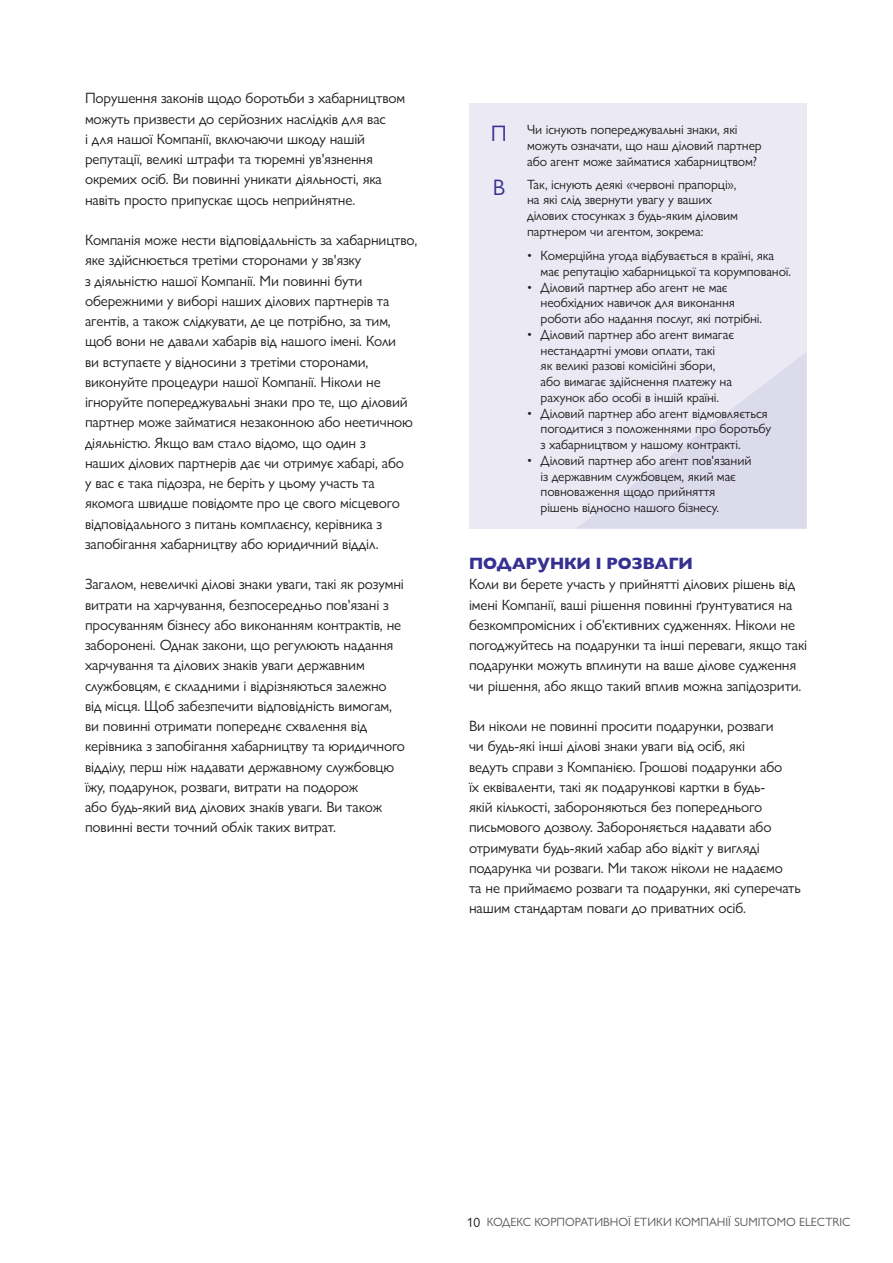
<style>
.page{position:relative;width:893px;height:1263px;background:#fff}
.page>*{position:absolute;margin:0;border:0;box-sizing:border-box;transform-origin:0 0}
.BLUE_HEADS{font:800 16.5px "Gill Sans Nova";color:#353092}
.BODY{font:15px/20.2px "Gill Sans Nova";letter-spacing:-.01em;color:#231f20}
.t1{font:13.5px/15.8px "Gill Sans Nova";letter-spacing:-.01em;color:#231f20}
.t2{font:12px "Gill Sans Nova";color:#57585a}
.s1{font-size:22.5px;color:#353092}
.s2{font-size:13.5px;color:#231f20}
</style>
<div class="page">
<div style="left:469px;top:103px;width:337px;height:425px;background:#ebeaf4"></div>
<svg style="left:575px;top:353px;width:231px;height:176px"></svg>
<p class="BODY" style="left:85px;top:88px;width:322px">Порушення законів щодо боротьби з хабарництвом можуть призвести до серйозних наслідків для вас<br>і для нашої Компанії, включаючи шкоду нашій репутації, великі штрафи та тюремні ув'язнення окремих осіб. Ви повинні уникати діяльності, яка навіть просто припускає щось неприйнятне.</p>
<p class="BODY" style="left:85px;top:230px;width:334px">Компанія може нести відповідальність за хабарництво, яке здійснюється третіми сторонами у зв'язку<br>з діяльністю нашої Компанії. Ми повинні бути обережними у виборі наших ділових партнерів та агентів, а також слідкувати, де це потрібно, за тим, щоб вони не давали хабарів від нашого імені. Коли<br>ви вступаєте у відносини з третіми сторонами, виконуйте процедури нашої Компанії. Ніколи не ігноруйте попереджувальні знаки про те, що діловий партнер може займатися незаконною або неетичною діяльністю. Якщо вам стало відомо, що один з<br>наших ділових партнерів дає чи отримує хабарі, або<br>у вас є така підозра, не беріть у цьому участь та якомога швидше повідомте про це свого місцевого відповідального з питань комплаєнсу, керівника з запобігання хабарництву або юридичний відділ.</p>
<p class="BODY" style="left:85px;top:574px;width:322px">Загалом, невеличкі ділові знаки уваги, такі як розумні витрати на харчування, безпосередньо пов'язані з просуванням бізнесу або виконанням контрактів, не заборонені. Однак закони, що регулюють надання харчування та ділових знаків уваги державним службовцям, є складними і відрізняються залежно від місця. Щоб забезпечити відповідність вимогам, ви повинні отримати попереднє схвалення від керівника з запобігання хабарництву та юридичного відділу, перш ніж надавати державному службовцю їжу, подарунок, розваги, витрати на подорож<br>або будь-який вид ділових знаків уваги. Ви також повинні вести точний облік таких витрат.</p>
<p class="t1" style="left:527px;top:122px;width:236px;text-indent:-36px"><span class="s1">П</span> Чи існують попереджувальні знаки, які можуть означати, що наш діловий партнер або агент може займатися хабарництвом?</p>
<p class="t1" style="left:527px;top:176px;width:213px;text-indent:-34px"><span class="s1">В</span> Так, існують деякі «червоні прапорці», на які слід звернути увагу у ваших ділових стосунках з будь-яким діловим партнером чи агентом, зокрема:</p>
<p class="t1" style="left:541px;top:247px;width:252px;text-indent:-14px">• Комерційна угода відбувається в країні, яка має репутацію хабарницької та корумпованої.</p>
<p class="t1" style="left:541px;top:279px;width:223px;text-indent:-14px">• Діловий партнер або агент не має необхідних навичок для виконання роботи або надання послуг, які потрібні.</p>
<p class="t1" style="left:541px;top:326px;width:195px;text-indent:-14px">• Діловий партнер або агент вимагає нестандартні умови оплати, такі<br>як великі разові комісійні збори, або вимагає здійснення платежу на рахунок або особі в іншій країні.</p>
<p class="t1" style="left:541px;top:405px;width:232px;text-indent:-14px">• Діловий партнер або агент відмовляється погодитися з положеннями про боротьбу з хабарництвом у нашому контракті.</p>
<p class="t1" style="left:541px;top:452px;width:212px;text-indent:-14px">• Діловий партнер або агент пов'язаний із державним службовцем, який має повноваження щодо прийняття рішень відносно нашого бізнесу.</p>
<p class="BLUE_HEADS" style="left:469px;top:553px;width:225px">ПОДАРУНКИ І РОЗВАГИ</p>
<p class="BODY" style="left:469px;top:574px;width:340px">Коли ви берете участь у прийнятті ділових рішень від імені Компанії, ваші рішення повинні ґрунтуватися на безкомпромісних і об'єктивних судженнях. Ніколи не погоджуйтесь на подарунки та інші переваги, якщо такі подарунки можуть вплинути на ваше ділове судження чи рішення, або якщо такий вплив можна запідозрити.</p>
<p class="BODY" style="left:469px;top:716px;width:333px">Ви ніколи не повинні просити подарунки, розваги<br>чи будь-які інші ділові знаки уваги від осіб, які<br>ведуть справи з Компанією. Грошові подарунки або<br>їх еквіваленти, такі як подарункові картки в будь-<br>якій кількості, забороняються без попереднього письмового дозволу. Забороняється надавати або отримувати будь-який хабар або відкіт у вигляді подарунка чи розваги. Ми також ніколи не надаємо<br>та не приймаємо розваги та подарунки, які суперечать нашим стандартам поваги до приватних осіб.</p>
<p class="t2" style="left:467px;top:1215px;width:385px"><span class="s2">10</span> КОДЕКС КОРПОРАТИВНОЇ ЕТИКИ КОМПАНІЇ SUMITOMO ELECTRIC</p>
</div>
